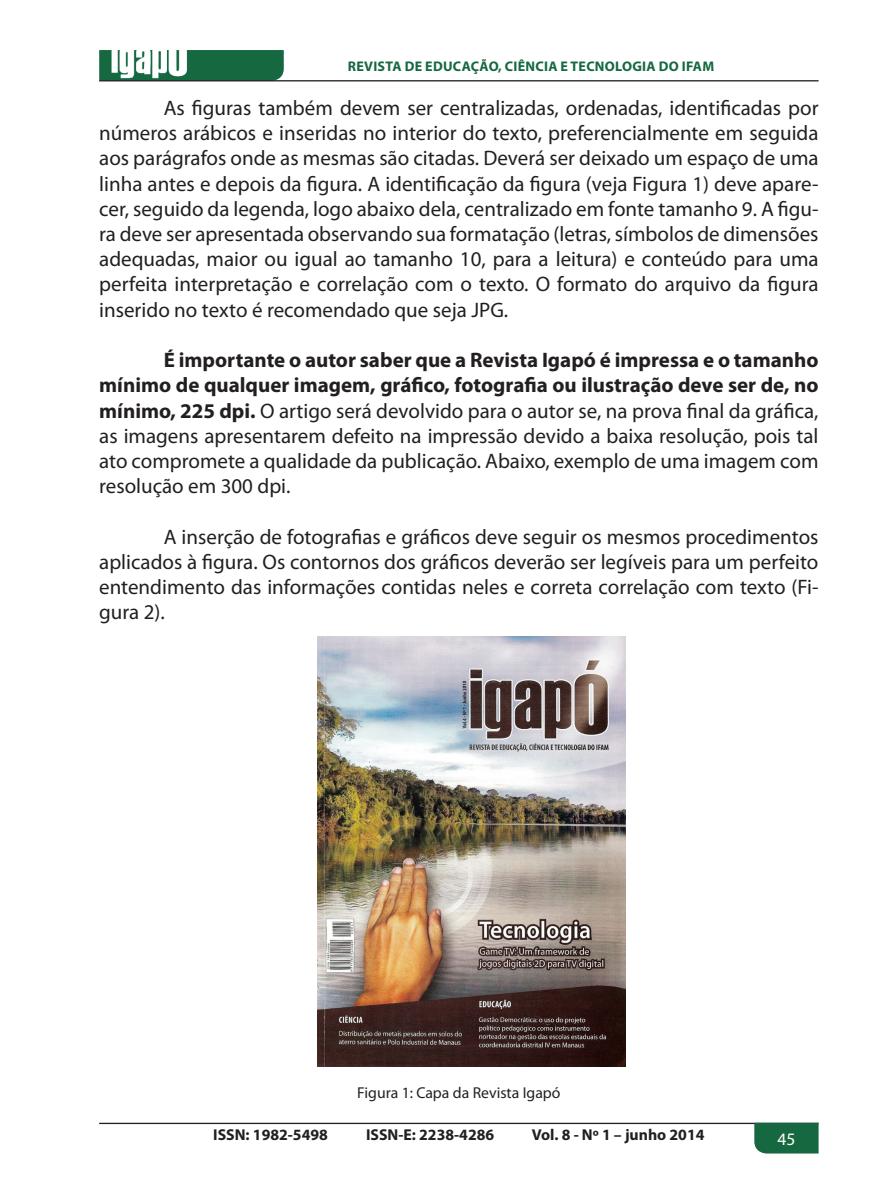
<style>
.page{position:relative;width:893px;height:1191px;background:#fff}
.page>*{position:absolute;margin:0;border:0;box-sizing:border-box;transform-origin:0 0}
.t1{font:21px/25.2px "Myriad Pro";color:#231f20;text-align:justify}
.t2{font:17.5px "Myriad Pro";color:#fff}
.t3{font:700 15.75px "Myriad Pro";color:#231f20}
.t4{font:15.75px "Myriad Pro";color:#231f20}
.t5{font:700 14px "Myriad Pro";letter-spacing:.02em;color:#156840}
.t6{font:14px "Myriad Pro";color:#fff}
.s1{font-weight:700}
</style>
<div class="page">
<div style="left:99px;top:50px;width:185px;height:30px;background:#156840"></div>
<hr style="left:99px;top:80px;width:720px;height:1px;background:#231f20">
<hr style="left:99px;top:1122px;width:720px;height:2px;background:#231f20">
<img style="left:103px;top:50px;width:91px;height:32px">
<svg style="left:754px;top:1122px;width:65px;height:31px;background:#1e6d47"></svg>
<img style="left:317px;top:637px;width:308px;height:430px">
<p class="t5" style="left:348px;top:58px;width:368px">REVISTA DE EDUCAÇÃO, CIÊNCIA E TECNOLOGIA DO IFAM</p>
<p class="t1" style="left:99px;top:95px;width:721px;text-indent:64px">As figuras também devem ser centralizadas, ordenadas, identificadas por números arábicos e inseridas no interior do texto, preferencialmente em seguida aos parágrafos onde as mesmas são citadas. Deverá ser deixado um espaço de uma linha antes e depois da figura. A identificação da figura (veja Figura 1) deve apare&shy;cer, seguido da legenda, logo abaixo dela, centralizado em fonte tamanho 9. A figu&shy;ra deve ser apresentada observando sua formatação (letras, símbolos de dimensões adequadas, maior ou igual ao tamanho 10, para a leitura) e conteúdo para uma perfeita interpretação e correlação com o texto. O formato do arquivo da figura inserido no texto é recomendado que seja JPG.</p>
<p class="t1" style="left:99px;top:347px;width:721px;text-indent:64px"><span class="s1">É importante o autor saber que a Revista Igapó é impressa e o tamanho mínimo de qualquer imagem, gráfico, fotografia ou ilustração deve ser de, no mínimo, 225 dpi.</span> O artigo será devolvido para o autor se, na prova final da gráfica, as imagens apresentarem defeito na impressão devido a baixa resolução, pois tal ato compromete a qualidade da publicação. Abaixo, exemplo de uma imagem com resolução em 300 dpi.</p>
<p class="t1" style="left:99px;top:523px;width:721px;text-indent:64px">A inserção de fotografias e gráficos deve seguir os mesmos procedimentos aplicados à figura. Os contornos dos gráficos deverão ser legíveis para um perfeito entendimento das informações contidas neles e correta correlação com texto (Fi&shy;gura 2).</p>
<p class="t4" style="left:357px;top:1083px;width:205px">Figura 1: Capa da Revista Igapó</p>
<p class="t3" style="left:213px;top:1124px;width:116px">ISSN: 1982-5498</p>
<p class="t3" style="left:366px;top:1124px;width:130px">ISSN-E: 2238-4286</p>
<p class="t3" style="left:532px;top:1124px;width:174px">Vol. 8 - Nº 1 – junho 2014</p>
<p class="t6" style="left:783px;top:1128px;width:9px">5</p>
<p class="t2" style="left:777px;top:1128px;width:19px">45</p>
</div>
